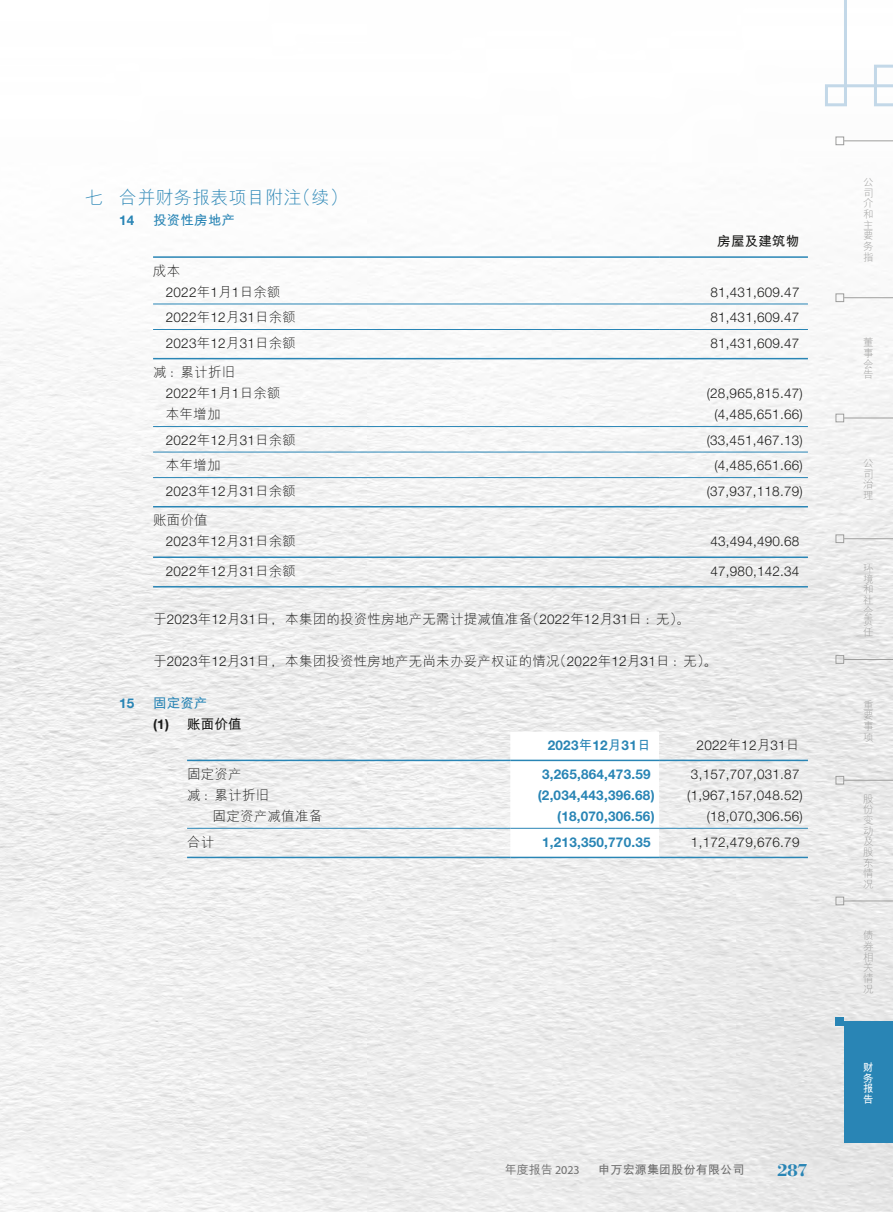
<style>
.page{position:relative;width:893px;height:1212px;background:#fff}
.page>*{position:absolute;margin:0;border:0;box-sizing:border-box;transform-origin:0 0}
.t1{font:300 18px "M Hei PRC";letter-spacing:.015em;color:#2985b5}
.t2{font:700 18px "Bodoni Std";color:#2985b5}
.t3{font:300 13.5px "Helvetica Neue LT Std";letter-spacing:.015em;color:#1c1c1b}
.t4{font:300 13.5px "M Hei PRC";letter-spacing:.015em;color:#1c1c1b}
.t5{font:700 13.5px "Helvetica Neue LT Std";letter-spacing:.015em;color:#2985b5}
.t6{font:700 13.5px/21px "M Hei PRC";letter-spacing:.015em;color:#2985b5}
.t7{font:700 13.5px "M Hei PRC";letter-spacing:.015em;color:#1c1c1b}
.t8{font:700 12px "M Hei PRC";letter-spacing:.015em;color:#6f6f6f}
.t9{font:500 12px "M Hei PRC";color:#6f6f6f}
.t10{font:300 10.5px/10.6px "M Hei PRC";color:#9d9d9c;text-align:justify}
.t11{font:700 10.5px/10.6px "M Hei PRC";color:#fff;text-align:justify}
.s1{font-family:"M Hei PRC"}
.s2{font-family:"Helvetica Neue LT Std"}
.s3{font-family:"Helvetica Neue LT Std";color:#1c1c1b}
.s4{color:#1c1c1b}
.s5{font-family:"Myriad Pro";font-weight:400}
</style>
<div class="page">
<div style="left:844px;top:1022px;width:49px;height:121px;background:#2985b5"></div>
<hr style="left:844px;top:418px;width:49px;height:1px;background:#9d9d9c">
<hr style="left:844px;top:538px;width:49px;height:1px;background:#9d9d9c">
<hr style="left:844px;top:659px;width:49px;height:1px;background:#9d9d9c">
<hr style="left:844px;top:780px;width:49px;height:1px;background:#9d9d9c">
<hr style="left:844px;top:900px;width:49px;height:1px;background:#9d9d9c">
<hr style="left:844px;top:1021px;width:49px;height:1px;background:#2985b5">
<hr style="left:844px;top:140px;width:49px;height:1px;background:#9d9d9c">
<div style="left:836px;top:414px;width:8px;height:8px;border:1px solid #9d9d9c"></div>
<div style="left:836px;top:534px;width:8px;height:9px;border:1px solid #9d9d9c"></div>
<div style="left:836px;top:655px;width:8px;height:9px;border:1px solid #9d9d9c"></div>
<div style="left:836px;top:776px;width:8px;height:8px;border:1px solid #9d9d9c"></div>
<div style="left:836px;top:897px;width:8px;height:8px;border:1px solid #9d9d9c"></div>
<div style="left:835px;top:1017px;width:9px;height:9px;background:#2985b5"></div>
<hr style="left:844px;top:297px;width:49px;height:1px;background:#9d9d9c">
<div style="left:836px;top:293px;width:8px;height:9px;border:1px solid #9d9d9c"></div>
<div style="left:836px;top:137px;width:8px;height:8px;border:1px solid #9d9d9c"></div>
<svg style="left:824px;top:0;width:69px;height:107px"></svg>
<hr style="left:153px;top:256px;width:506px;height:2px;background:#2985b5">
<hr style="left:659px;top:256px;width:149px;height:2px;background:#2985b5">
<hr style="left:153px;top:304px;width:506px;height:1px;background:#2985b5">
<hr style="left:659px;top:304px;width:149px;height:1px;background:#2985b5">
<hr style="left:153px;top:329px;width:506px;height:1px;background:#2985b5">
<hr style="left:659px;top:329px;width:149px;height:1px;background:#2985b5">
<hr style="left:153px;top:358px;width:506px;height:1px;background:#2985b5">
<hr style="left:659px;top:358px;width:149px;height:1px;background:#2985b5">
<hr style="left:153px;top:426px;width:506px;height:1px;background:#2985b5">
<hr style="left:659px;top:426px;width:149px;height:1px;background:#2985b5">
<hr style="left:153px;top:452px;width:506px;height:1px;background:#2985b5">
<hr style="left:659px;top:452px;width:149px;height:1px;background:#2985b5">
<hr style="left:153px;top:477px;width:506px;height:1px;background:#2985b5">
<hr style="left:659px;top:477px;width:149px;height:1px;background:#2985b5">
<hr style="left:153px;top:506px;width:506px;height:1px;background:#2985b5">
<hr style="left:659px;top:506px;width:149px;height:1px;background:#2985b5">
<hr style="left:153px;top:556px;width:506px;height:2px;background:#2985b5">
<hr style="left:659px;top:556px;width:149px;height:2px;background:#2985b5">
<hr style="left:153px;top:586px;width:506px;height:1px;background:#2985b5">
<hr style="left:659px;top:586px;width:149px;height:1px;background:#2985b5">
<svg style="left:510px;top:734px;width:149px;height:123px"></svg>
<hr style="left:187px;top:760px;width:323px;height:1px;background:#2985b5">
<hr style="left:510px;top:760px;width:149px;height:1px;background:#2985b5">
<hr style="left:659px;top:760px;width:149px;height:1px;background:#2985b5">
<hr style="left:187px;top:828px;width:323px;height:1px;background:#2985b5">
<hr style="left:510px;top:828px;width:149px;height:1px;background:#2985b5">
<hr style="left:659px;top:828px;width:149px;height:1px;background:#2985b5">
<hr style="left:187px;top:857px;width:323px;height:1px;background:#2985b5">
<hr style="left:510px;top:857px;width:149px;height:1px;background:#2985b5">
<hr style="left:659px;top:857px;width:149px;height:1px;background:#2985b5">
<h1 class="t1" style="left:85px;top:189px;width:264px">七 合并财务报表项目附注（续）</h1>
<p class="t5" style="left:119px;top:212px;width:17px">14</p>
<p class="t6" style="left:153px;top:209px;width:84px">投资性房地产</p>
<p class="t7" style="left:717px;top:234px;width:84px">房屋及建筑物</p>
<p class="t4" style="left:153px;top:264px;width:29px">成本</p>
<p class="t3" style="left:166px;top:284px;width:116px">2022<span class="s1">年</span>1<span class="s1">月</span>1<span class="s1">日余额</span></p>
<p class="t3" style="left:710px;top:284px;width:91px">81,431,609.47</p>
<p class="t3" style="left:166px;top:309px;width:132px">2022<span class="s1">年</span>12<span class="s1">月</span>31<span class="s1">日余额</span></p>
<p class="t3" style="left:710px;top:309px;width:91px">81,431,609.47</p>
<p class="t3" style="left:166px;top:335px;width:132px">2023<span class="s1">年</span>12<span class="s1">月</span>31<span class="s1">日余额</span></p>
<p class="t3" style="left:710px;top:335px;width:91px">81,431,609.47</p>
<p class="t4" style="left:153px;top:366px;width:84px">减：累计折旧</p>
<p class="t3" style="left:166px;top:385px;width:116px">2022<span class="s1">年</span>1<span class="s1">月</span>1<span class="s1">日余额</span></p>
<p class="t3" style="left:707px;top:385px;width:98px">(28,965,815.47)</p>
<p class="t4" style="left:166px;top:408px;width:56px">本年增加</p>
<p class="t3" style="left:714px;top:406px;width:90px">(4,485,651.66)</p>
<p class="t3" style="left:166px;top:432px;width:132px">2022<span class="s1">年</span>12<span class="s1">月</span>31<span class="s1">日余额</span></p>
<p class="t3" style="left:707px;top:432px;width:98px">(33,451,467.13)</p>
<p class="t4" style="left:166px;top:459px;width:56px">本年增加</p>
<p class="t3" style="left:714px;top:457px;width:90px">(4,485,651.66)</p>
<p class="t3" style="left:166px;top:483px;width:132px">2023<span class="s1">年</span>12<span class="s1">月</span>31<span class="s1">日余额</span></p>
<p class="t3" style="left:707px;top:483px;width:98px">(37,937,118.79)</p>
<p class="t4" style="left:153px;top:514px;width:56px">账面价值</p>
<p class="t3" style="left:166px;top:533px;width:132px">2023<span class="s1">年</span>12<span class="s1">月</span>31<span class="s1">日余额</span></p>
<p class="t3" style="left:710px;top:533px;width:91px">43,494,490.68</p>
<p class="t3" style="left:166px;top:563px;width:132px">2022<span class="s1">年</span>12<span class="s1">月</span>31<span class="s1">日余额</span></p>
<p class="t3" style="left:710px;top:563px;width:91px">47,980,142.34</p>
<p class="t4" style="left:153px;top:612px;width:539px">于<span class="s2">2023</span>年<span class="s2">12</span>月<span class="s2">31</span>日，本集团的投资性房地产无需计提减值准备（<span class="s2">2022</span>年<span class="s2">12</span>月<span class="s2">31</span>日：无）。</p>
<p class="t4" style="left:153px;top:654px;width:566px">于<span class="s2">2023</span>年<span class="s2">12</span>月<span class="s2">31</span>日，本集团投资性房地产无尚未办妥产权证的情况（<span class="s2">2022</span>年<span class="s2">12</span>月<span class="s2">31</span>日：无）。</p>
<p class="t5" style="left:119px;top:694px;width:17px">15</p>
<p class="t6" style="left:153px;top:692px;width:90px">固定资产<br><span class="s3">(1)</span> <span class="s4">账面价值</span></p>
<p class="t5" style="left:548px;top:736px;width:104px">2023<span class="s1">年</span>12<span class="s1">月</span>31<span class="s1">日</span></p>
<p class="t3" style="left:697px;top:736px;width:104px">2022<span class="s1">年</span>12<span class="s1">月</span>31<span class="s1">日</span></p>
<p class="t4" style="left:187px;top:767px;width:56px">固定资产</p>
<p class="t5" style="left:542px;top:766px;width:110px">3,265,864,473.59</p>
<p class="t3" style="left:691px;top:766px;width:110px">3,157,707,031.87</p>
<p class="t4" style="left:187px;top:788px;width:84px">减：累计折旧</p>
<p class="t5" style="left:538px;top:787px;width:118px">(2,034,443,396.68)</p>
<p class="t3" style="left:687px;top:787px;width:117px">(1,967,157,048.52)</p>
<p class="t4" style="left:213px;top:809px;width:111px">固定资产减值准备</p>
<p class="t5" style="left:557px;top:808px;width:99px">(18,070,306.56)</p>
<p class="t3" style="left:707px;top:808px;width:98px">(18,070,306.56)</p>
<p class="t4" style="left:187px;top:835px;width:29px">合计</p>
<p class="t5" style="left:542px;top:833px;width:110px">1,213,350,770.35</p>
<p class="t3" style="left:691px;top:833px;width:110px">1,172,479,676.79</p>
<p class="t9" style="left:505px;top:1164px;width:76px">年度报告 <span class="s5">2023</span></p>
<p class="t8" style="left:598px;top:1164px;width:148px">申万宏源集团股份有限公司</p>
<h1 class="t2" style="left:777px;top:1159px;width:32px">287</h1>
<p class="t10" style="left:863px;top:177px;width:11px">公司介和主要务指</p>
<p class="t10" style="left:863px;top:337px;width:11px">董事会告</p>
<p class="t10" style="left:863px;top:458px;width:12px">公司治理</p>
<p class="t10" style="left:863px;top:562px;width:12px">环境和社会责任</p>
<p class="t10" style="left:863px;top:699px;width:11px">重要事项</p>
<p class="t10" style="left:863px;top:793px;width:12px">股份变动及股东情况</p>
<p class="t10" style="left:863px;top:930px;width:12px">债券相关情况</p>
<p class="t11" style="left:863px;top:1061px;width:12px">财务报告</p>
</div>
